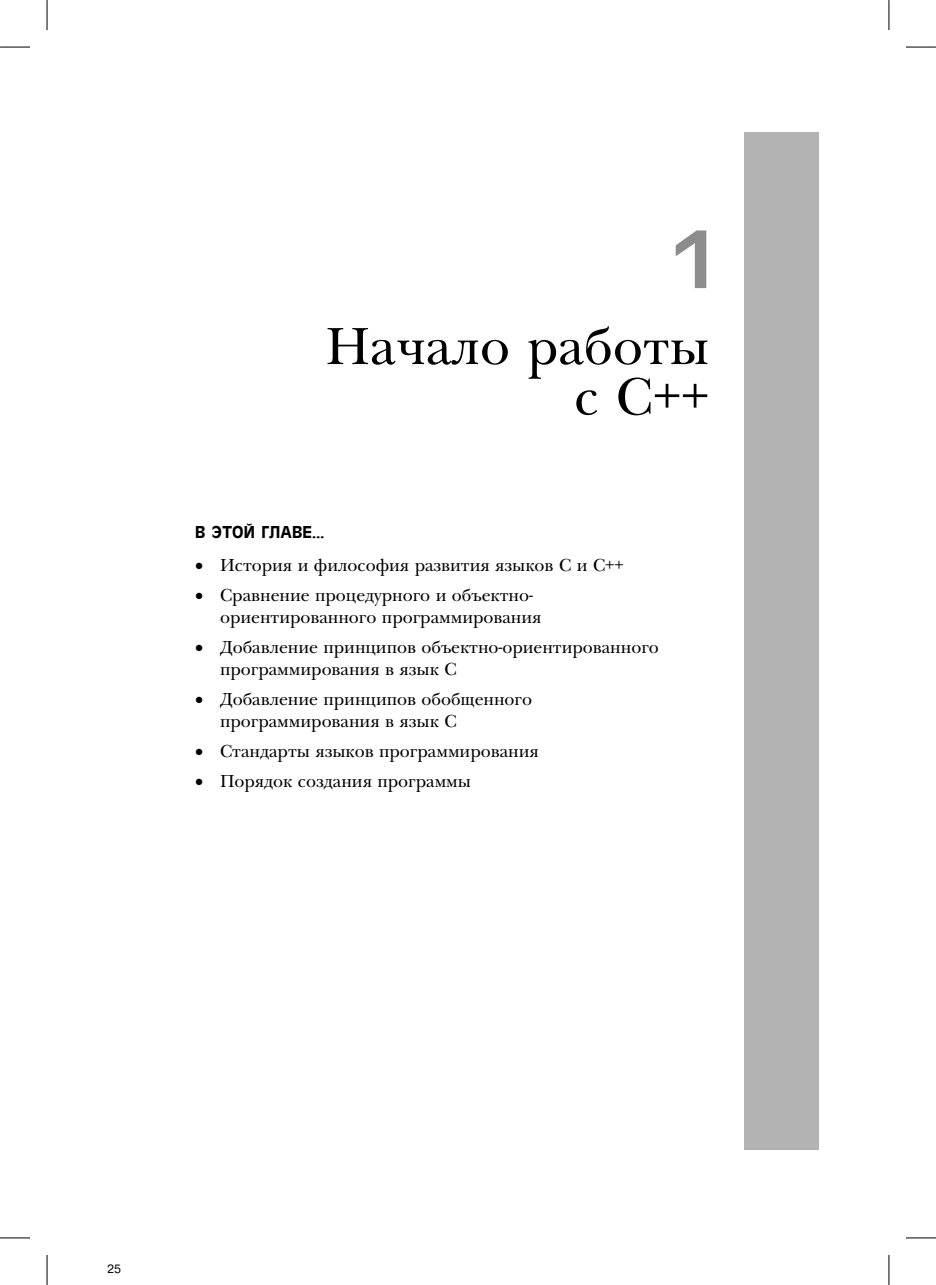
<style>
.page{position:relative;width:936px;height:1285px;background:#fff}
.page>*{position:absolute;margin:0;border:0;box-sizing:border-box;transform-origin:0 0}
.t1{font:700 86.4px "Oliver C";color:#8c8c8c}
.t2{font:54px/50.4px "New Baskerville C";letter-spacing:.005em;color:#000;text-align:right}
.t3{font:18px/30.2px "New Baskerville C";color:#000}
.t4{font:700 18px "Oliver C";color:#000}
.t5{font:12px "Pragmatica C";color:#000}
</style>
<div class="page">
<div style="left:744px;top:133px;width:74px;height:1017px;background:#b3b3b3"></div>
<hr style="left:0;top:47px;width:30px;height:1px;background:#000">
<hr style="left:906px;top:47px;width:30px;height:1px;background:#000">
<hr style="left:0;top:1237px;width:30px;height:1px;background:#000">
<hr style="left:906px;top:1237px;width:30px;height:1px;background:#000">
<hr style="left:47px;top:0;width:1px;height:30px;background:#000">
<hr style="left:47px;top:1255px;width:1px;height:30px;background:#000">
<hr style="left:889px;top:0;width:1px;height:30px;background:#000">
<hr style="left:889px;top:1255px;width:1px;height:30px;background:#000">
<h1 class="t1" style="left:670px;top:208px;width:50px">1</h1>
<h2 class="t2" style="left:326px;top:327px;width:385px">Начало работы с C++</h2>
<p class="t4" style="left:195px;top:521px;width:131px">В ЭТОЙ ГЛАВЕ…</p>
<p class="t3" style="left:220px;top:552px;width:405px">История и философия развития языков C и C++<br>Сравнение процедурного и объектно-</p>
<p class="t3" style="left:220px;top:604px;width:440px">ориентированного программирования<br>Добавление принципов объектно-ориентированного</p>
<p class="t3" style="left:220px;top:656px;width:314px">программирования в язык С<br>Добавление принципов обобщенного</p>
<p class="t3" style="left:220px;top:708px;width:320px">программирования в язык С<br>Стандарты языков программирования<br>Порядок создания программы</p>
<p class="t5" style="left:107px;top:1264px;width:15px">25</p>
</div>
